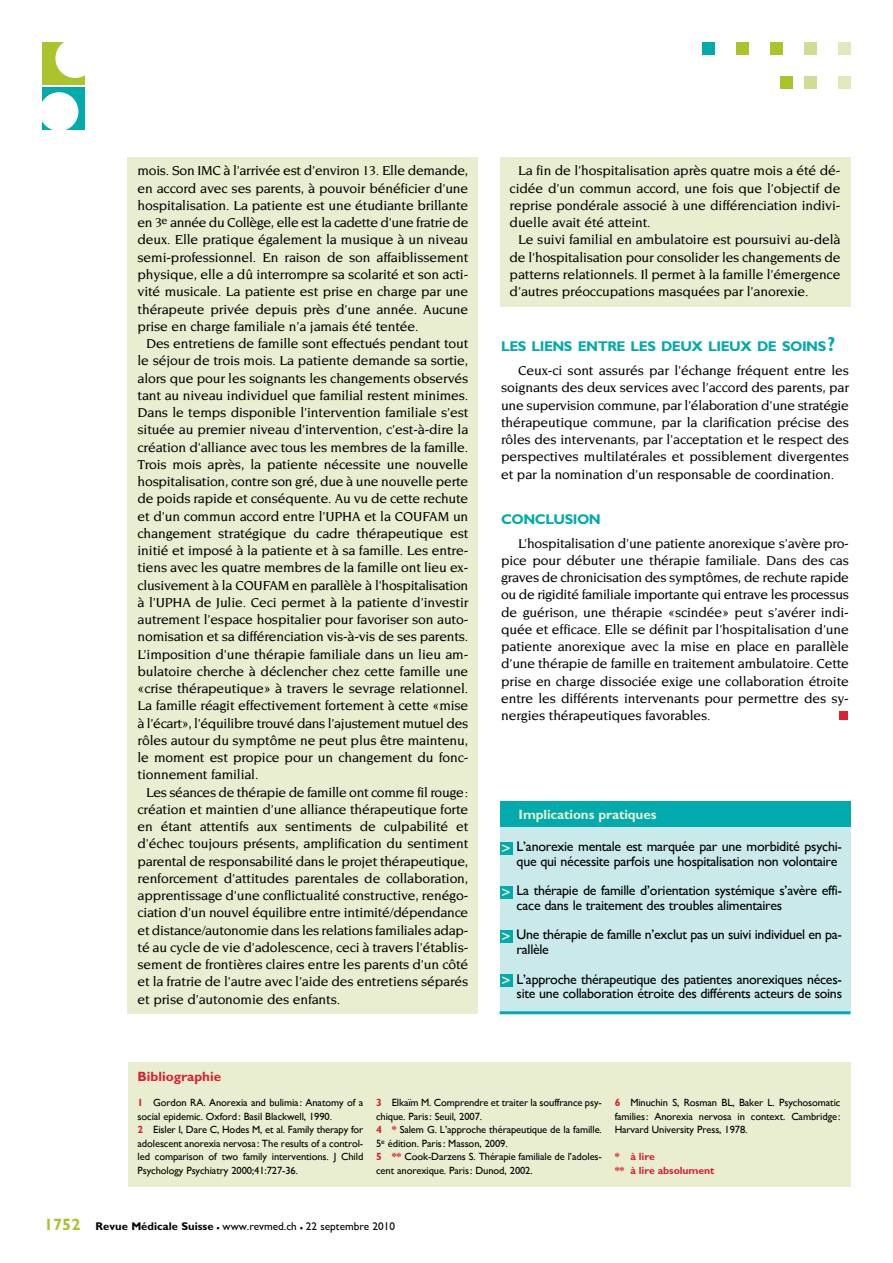
<style>
.page{position:relative;width:893px;height:1263px;background:#fff}
.page>*{position:absolute;margin:0;border:0;box-sizing:border-box;transform-origin:0 0}
.t1{font:700 14.1px "Gill Sans";letter-spacing:-.035em;color:#00aaad}
.t2{font:500 13.95px/17.2px "Novarese";letter-spacing:-.01em;color:#000;text-align:justify}
.t3{font:13.95px/14.7px "Gill Sans";letter-spacing:-.02em;color:#000;text-align:right}
.t4{font:700 13.5px "Gill Sans";letter-spacing:-.01em;color:#e9eed0}
.t5{font:700 13.5px "Gill Sans";color:#da2032}
.t6{font:11.25px "Gill Sans";color:#000}
.t7{font:10.5px/13.5px "Gill Sans";letter-spacing:-.01em;color:#000}
.t8{font:700 10.5px/13.5px "Gill Sans";letter-spacing:-.01em;color:#da2032}
.s1{font-size:20.25px}
.s2{font-family:"Insignia";font-size:15px;color:#e9eed0}
.s3{font-weight:700;color:#da2032}
.s4{font-weight:700;font-size:16.5px;color:#adc32b}
.s5{font-weight:700}
.s6{font-weight:700;font-size:16.5px}
</style>
<div class="page">
<div style="left:838px;top:43px;width:12px;height:12px;background:#e1e8bb"></div>
<div style="left:804px;top:43px;width:12px;height:12px;background:#d1dc93"></div>
<div style="left:770px;top:43px;width:12px;height:12px;background:#adc32b"></div>
<div style="left:736px;top:43px;width:12px;height:12px;background:#adc32b"></div>
<div style="left:702px;top:43px;width:12px;height:12px;background:#00aaad"></div>
<div style="left:838px;top:77px;width:12px;height:12px;background:#e1e8bb"></div>
<div style="left:804px;top:77px;width:12px;height:12px;background:#d1dc93"></div>
<div style="left:780px;top:77px;width:13px;height:12px;background:#adc32b"></div>
<div style="left:43px;top:43px;width:42px;height:42px;background:#adc32b"></div>
<div style="left:55px;top:39px;width:40px;height:39px;background:#fff;border-radius:50%"></div>
<div style="left:43px;top:87px;width:42px;height:43px;background:#00aaad"></div>
<div style="left:40px;top:92px;width:38px;height:39px;background:#fff;border-radius:50%"></div>
<div style="left:128px;top:157px;width:350px;height:857px;background:#e9eed0"></div>
<div style="left:500px;top:827px;width:350px;height:186px;background:#c9e9ea"></div>
<div style="left:500px;top:801px;width:350px;height:26px;background:#00aaad"></div>
<hr style="left:500px;top:1011px;width:350px;height:3px;background:#00aaad">
<div style="left:500px;top:842px;width:12px;height:12px;background:#00aaad"></div>
<div style="left:500px;top:886px;width:12px;height:12px;background:#00aaad"></div>
<div style="left:500px;top:930px;width:12px;height:13px;background:#00aaad"></div>
<div style="left:500px;top:974px;width:12px;height:13px;background:#00aaad"></div>
<div style="left:500px;top:157px;width:350px;height:150px;background:#e9eed0"></div>
<div style="left:839px;top:711px;width:8px;height:9px;background:#da2032"></div>
<div style="left:128px;top:1062px;width:722px;height:124px;background:#e9eed0"></div>
<p class="t2" style="left:138px;top:162px;width:332px">mois. Son IMC à l’arrivée est d’environ 13. Elle demande, en accord avec ses parents, à pouvoir bénéficier d’une hospitalisation. La patiente est une étudiante brillante en 3<sup>e</sup> année du Collège, elle est la cadette d’une fratrie de deux. Elle pratique également la musique à un niveau semi-professionnel. En raison de son affaiblissement physique, elle a dû interrompre sa scolarité et son acti&shy;vité musicale. La patiente est prise en charge par une thérapeute privée depuis près d’une année. Aucune prise en charge familiale n’a jamais été tentée.</p>
<p class="t2" style="left:138px;top:335px;width:332px;text-indent:9px">Des entretiens de famille sont effectués pendant tout le séjour de trois mois. La patiente demande sa sortie, alors que pour les soignants les changements observés tant au niveau individuel que familial restent minimes.<br>Dans le temps disponible l’intervention familiale s’est située au premier niveau d’intervention, c’est-à-dire la création d’alliance avec tous les membres de la famille.<br>Trois mois après, la patiente nécessite une nouvelle hospitalisation, contre son gré, due à une nouvelle perte de poids rapide et conséquente. Au vu de cette rechute et d’un commun accord entre l’UPHA et la COUFAM un changement stratégique du cadre thérapeutique est initié et imposé à la patiente et à sa famille. Les entre&shy;tiens avec les quatre membres de la famille ont lieu ex&shy;clusivement à la COUFAM en parallèle à l’hospitalisation à l’UPHA de Julie. Ceci permet à la patiente d’investir autrement l’espace hospitalier pour favoriser son auto&shy;nomisation et sa différenciation vis-à-vis de ses parents.<br>L’imposition d’une thérapie familiale dans un lieu am&shy;bulatoire cherche à déclencher chez cette famille une «crise thérapeutique» à travers le sevrage relationnel.<br>La famille réagit effectivement fortement à cette «mise à l’écart», l’équilibre trouvé dans l’ajustement mutuel des rôles autour du symptôme ne peut plus être maintenu, le moment est propice pour un changement du fonc&shy;tionnement familial.</p>
<p class="t2" style="left:138px;top:783px;width:332px;text-indent:9px">Les séances de thérapie de famille ont comme fil rouge: création et maintien d’une alliance thérapeutique forte en étant attentifs aux sentiments de culpabilité et d’échec toujours présents, amplification du sentiment parental de responsabilité dans le projet thérapeutique, renforcement d’attitudes parentales de collaboration, apprentissage d’une conflictualité constructive, renégo&shy;ciation d’un nouvel équilibre entre intimité/dépendance et distance/autonomie dans les relations familiales adap&shy;té au cycle de vie d’adolescence, ceci à travers l’établis&shy;sement de frontières claires entre les parents d’un côté et la fratrie de l’autre avec l’aide des entretiens séparés et prise d’autonomie des enfants.</p>
<p class="t5" style="left:138px;top:1069px;width:85px">Bibliographie</p>
<p class="t2" style="left:510px;top:162px;width:332px;text-indent:9px">La fin de l’hospitalisation après quatre mois a été dé&shy;cidée d’un commun accord, une fois que l’objectif de reprise pondérale associé à une différenciation indivi&shy;duelle avait été atteint.</p>
<p class="t2" style="left:510px;top:231px;width:332px;text-indent:9px">Le suivi familial en ambulatoire est poursuivi au-delà de l’hospitalisation pour consolider les changements de patterns relationnels. Il permet à la famille l’émergence d’autres préoccupations masquées par l’anorexie.</p>
<p class="t1" style="left:501px;top:338px;width:336px">LES LIENS ENTRE LES DEUX LIEUX DE SOINS<span class="s1">?</span></p>
<p class="t2" style="left:501px;top:362px;width:349px;text-indent:17px">Ceux-ci sont assurés par l’échange fréquent entre les soignants des deux services avec l’accord des parents, par une supervision commune, par l’élaboration d’une stratégie thérapeutique commune, par la clarification précise des rôles des intervenants, par l’acceptation et le respect des perspectives multilatérales et possiblement divergentes et par la nomination d’un responsable de coordination.</p>
<p class="t1" style="left:501px;top:510px;width:101px">CONCLUSION</p>
<p class="t2" style="left:501px;top:534px;width:349px;text-indent:17px">L’hospitalisation d’une patiente anorexique s’avère pro&shy;pice pour débuter une thérapie familiale. Dans des cas graves de chronicisation des symptômes, de rechute rapide ou de rigidité familiale importante qui entrave les processus de guérison, une thérapie «scindée» peut s’avérer indi&shy;quée et efficace. Elle se définit par l’hospitalisation d’une patiente anorexique avec la mise en place en parallèle d’une thérapie de famille en traitement ambulatoire. Cette prise en charge dissociée exige une collaboration étroite entre les différents intervenants pour permettre des sy&shy;nergies thérapeutiques favorables.</p>
<p class="t4" style="left:519px;top:806px;width:139px">Implications pratiques</p>
<p class="t3" style="left:501px;top:839px;width:341px"><span class="s2">&gt;</span> L’anorexie mentale est marquée par une morbidité psychi&shy;que qui nécessite parfois une hospitalisation non volontaire</p>
<p class="t3" style="left:517px;top:883px;width:327px;text-align:left;text-indent:-15px"><span class="s2">&gt;</span> La thérapie de famille d’orientation systémique s’avère effi&shy;cace dans le traitement des troubles alimentaires</p>
<p class="t3" style="left:517px;top:927px;width:327px;text-align:left;text-indent:-15px"><span class="s2">&gt;</span> Une thérapie de famille n’exclut pas un suivi individuel en pa&shy;rallèle</p>
<p class="t3" style="left:501px;top:971px;width:342px"><span class="s2">&gt;</span> L’approche thérapeutique des patientes anorexiques néces&shy;site une collaboration étroite des différents acteurs de soins</p>
<p class="t7" style="left:138px;top:1095px;width:227px"><span class="s3">1</span> Gordon RA. Anorexia and bulimia: Anatomy of a social epidemic. Oxford: Basil Blackwell, 1990.<br><span class="s3">2</span> Eisler I, Dare C, Hodes M, et al. Family therapy for adolescent anorexia nervosa: The results of a control&shy;led comparison of two family interventions. J Child Psychology Psychiatry 2000;41:727-36.</p>
<p class="t7" style="left:376px;top:1095px;width:227px"><span class="s3">3</span> Elkaïm M. Comprendre et traiter la souffrance psy&shy;chique. Paris: Seuil, 2007.<br><span class="s3">4 *</span> Salem G. L’approche thérapeutique de la famille.<br>5<sup>e</sup> édition. Paris: Masson, 2009.<br><span class="s3">5 **</span> Cook-Darzens S. Thérapie familiale de l’adoles&shy;cent anorexique. Paris: Dunod, 2002.</p>
<p class="t7" style="left:615px;top:1095px;width:227px;text-align:justify"><span class="s3">6</span> Minuchin S, Rosman BL, Baker L. Psychosomatic families: Anorexia nervosa in context. Cambridge:<br>Harvard University Press, 1978.</p>
<p class="t8" style="left:615px;top:1150px;width:101px">* à lire<br>** à lire absolument</p>
<p class="t6" style="left:44px;top:1220px;width:353px"><span class="s4">1752</span> <span class="s5">Revue Médicale Suisse</span> <span class="s6">–</span> www.revmed.ch <span class="s6">–</span> 22 septembre 2010</p>
</div>
